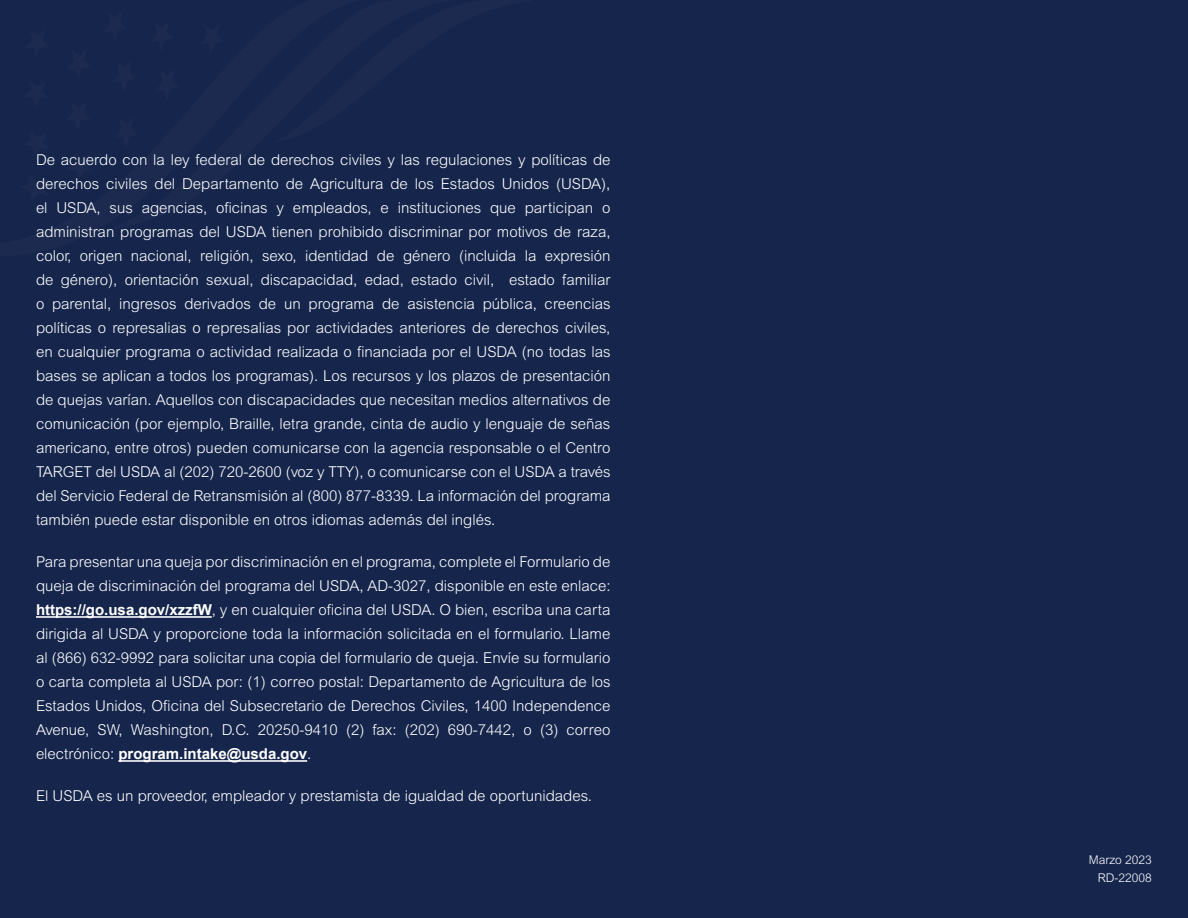
<style>
.page{position:relative;width:1188px;height:918px;background:#16254c}
.page>*{position:absolute;margin:0;border:0;box-sizing:border-box;transform-origin:0 0}
.t1{font:300 15px/24px "Arial MT Pro";color:#fff;text-align:justify}
.t2{font:700 15px "Arial";color:#fff}
.t3{font:300 12px/18px "Arial MT Pro";color:#fff;text-align:right}
.s1{font-family:"Arial";font-weight:700}
.s2{font-family:"Arial MT Pro";font-weight:300}
</style>
<div class="page">
<hr style="left:36px;top:616px;width:176px;height:2px;background:#fff">
<hr style="left:118px;top:760px;width:189px;height:2px;background:#fff">
<p class="t1" style="left:36px;top:149px;width:576px">De acuerdo con la ley federal de derechos civiles y las regulaciones y políticas de derechos civiles del Departamento de Agricultura de los Estados Unidos (USDA), el USDA, sus agencias, oficinas y empleados, e instituciones que participan o administran programas del USDA tienen prohibido discriminar por motivos de raza, color, origen nacional, religión, sexo, identidad de género (incluida la expresión de género), orientación sexual, discapacidad, edad, estado civil, estado familiar o parental, ingresos derivados de un programa de asistencia pública, creencias políticas o represalias o represalias por actividades anteriores de derechos civiles, en cualquier programa o actividad realizada o financiada por el USDA (no todas las bases se aplican a todos los programas). Los recursos y los plazos de presentación de quejas varían. Aquellos con discapacidades que necesitan medios alternativos de comunicación (por ejemplo, Braille, letra grande, cinta de audio y lenguaje de señas americano, entre otros) pueden comunicarse con la agencia responsable o el Centro TARGET del USDA al (202) 720-2600 (voz y TTY), o comunicarse con el USDA a través del Servicio Federal de Retransmisión al (800) 877-8339. La información del programa también puede estar disponible en otros idiomas además del inglés.</p>
<p class="t1" style="left:36px;top:551px;width:576px">Para presentar una queja por discriminación en el programa, complete el Formulario de queja de discriminación del programa del USDA, AD-3027, disponible en este enlace: <span class="s1">https://go.usa.gov/xzzfW</span>, y en cualquier oficina del USDA. O bien, escriba una carta dirigida al USDA y proporcione toda la información solicitada en el formulario. Llame al (866) 632-9992 para solicitar una copia del formulario de queja. Envíe su formulario o carta completa al USDA por: (1) correo postal: Departamento de Agricultura de los Estados Unidos, Oficina del Subsecretario de Derechos Civiles, 1400 Independence Avenue, SW, Washington, D.C. 20250-9410 (2) fax: (202) 690-7442, o (3) correo</p>
<p class="t2" style="left:36px;top:744px;width:277px"><span class="s2">electrónico:</span> program.intake@usda.gov<span class="s2">.</span></p>
<p class="t1" style="left:36px;top:785px;width:557px">El USDA es un proveedor, empleador y prestamista de igualdad de oportunidades.</p>
<p class="t3" style="left:1089px;top:851px;width:65px">Marzo 2023<br>RD-22008</p>
</div>
